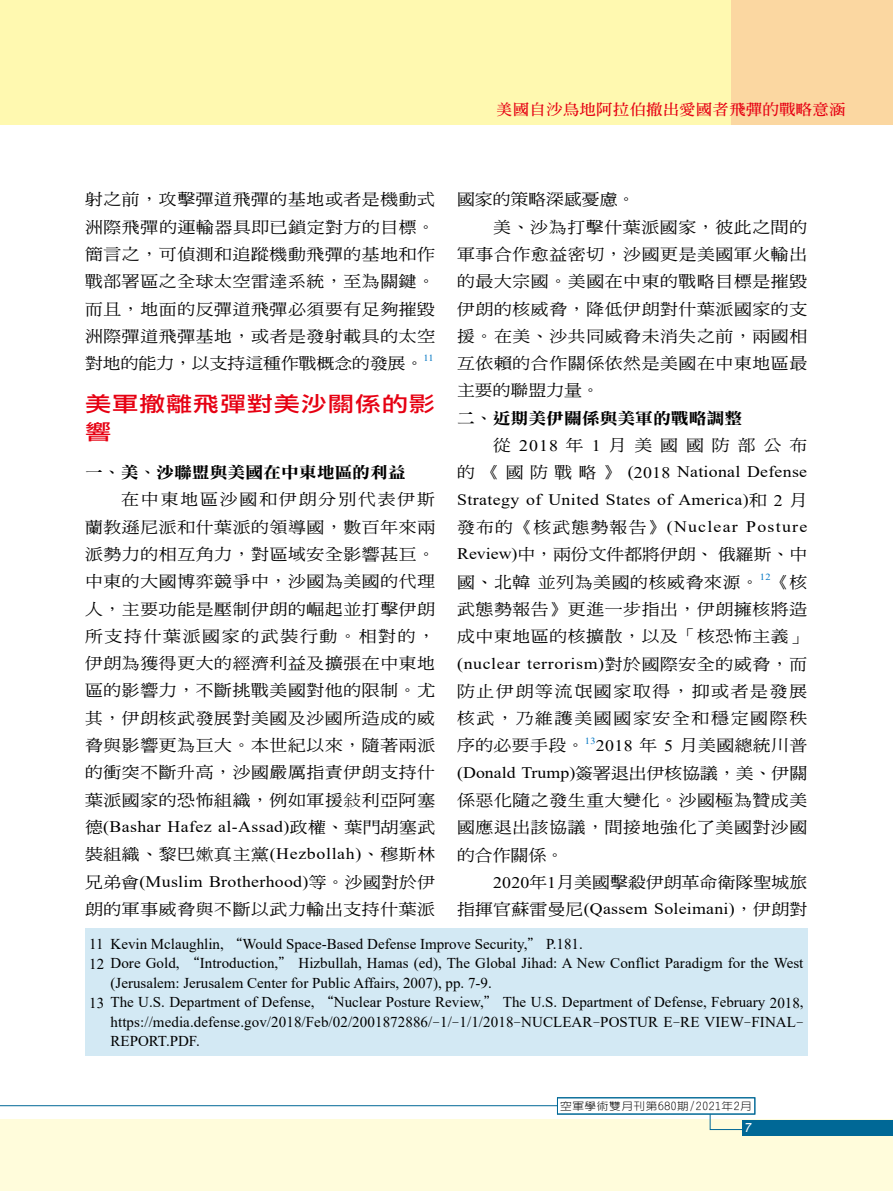
<style>
.page{position:relative;width:893px;height:1191px;background:#fff}
.page>*{position:absolute;margin:0;border:0;box-sizing:border-box;transform-origin:0 0}
.t1{font:21px/27.6px "DF Li Hei Md WIN BF";letter-spacing:.03em;color:#e60012;scale:1.25 1}
.t2{font:16.05px/27.3px "DF Ming W5 WIN BF";letter-spacing:.035em;color:#000;text-align:justify;scale:1.11 1}
.t3{font:16.05px/27.3px "Times New Roman";letter-spacing:.02em;color:#000;text-align:justify;scale:1.11 1}
.t4{font:16.05px "DF Li Song W7 WINP BF";color:#000;scale:1.11 1}
.t5{font:16.05px "Times New Roman";color:#000;scale:1.11 1}
.t6{font:16.05px "DF Ming W5 WIN BF";letter-spacing:.005em;color:#000;scale:1.11 1}
.t7{font:16.05px "DF Ming W5 WIN BF";color:#000;scale:1.11 1}
.t8{font:16.05px "DF Ming W5 WIN BF";letter-spacing:.45em;color:#000;scale:1.11 1}
.t9{font:15px "Times New Roman";color:#000}
.t10{font:700 15px "Inn Ming";color:#e60012;scale:1.11 1}
.t11{font:italic 12.75px "Arial";color:#fff}
.t12{font:300 10.5px "Lin Gothic";letter-spacing:.05em;color:#000;scale:1.11 1}
.s1{font-family:"DF Kai Shu SB Estd BF"}
.s2{font-family:"P Ming Li U"}
.s3{font-family:"DF Ming W5 WIN BF"}
.s4{font-family:"Times New Roman"}
</style>
<div class="page">
<div style="left:0;top:0;width:893px;height:125px;background:#fff9b0"></div>
<div style="left:731px;top:0;width:162px;height:125px;background:#fbd7a1"></div>
<div style="left:0;top:1119px;width:893px;height:72px;background:#fffcdb"></div>
<div style="left:85px;top:928px;width:723px;height:127px;background:#d3e9f4"></div>
<hr style="left:0;top:1105px;width:557px;height:1px;background:#006896">
<svg style="left:709px;top:1114px;width:34px;height:16px"></svg>
<div style="left:742px;top:1120px;width:151px;height:15px;background:#006896"></div>
<div style="left:557px;top:1097px;width:198px;height:17px;border:1px solid #006896"></div>
<p class="t10" style="left:496px;top:102px;width:316px">美國自沙烏地阿拉伯撤出愛國者飛彈的戰略意涵</p>
<p class="t2" style="left:85px;top:186px;width:317px">射之前<span class="s1">，</span>攻擊彈道飛彈的基地或者是機動式洲際飛彈的運輸器具即已鎖定對方的目標<span class="s1">。</span>簡言之<span class="s1">，</span>可偵測和追蹤機動飛彈的基地和作戰部署區之全球太空雷達系統<span class="s1">，</span>至為關鍵<span class="s1">。</span>而且<span class="s1">，</span>地面的反彈道飛彈必須要有足夠摧毀洲際彈道飛彈基地<span class="s1">，</span>或者是發射載具的太空對地的能力<span class="s1">，</span>以支持這種作戰概念的發展<span class="s1">。</span><sup>11</sup></p>
<h1 class="t1" style="left:85px;top:390px;width:282px">美軍撤離飛彈對美沙關係的影響</h1>
<p class="t4" style="left:85px;top:464px;width:290px">一<span class="s1">、</span>美<span class="s1">、</span>沙聯盟與美國在中東地區的利益</p>
<p class="t2" style="left:85px;top:486px;width:317px;text-indent:36px">在中東地區沙國和伊朗分別代表伊斯蘭教遜尼派和什葉派的領導國<span class="s1">，</span>數百年來兩派勢力的相互角力<span class="s1">，</span>對區域安全影響甚巨<span class="s1">。</span>中東的大國博弈競爭中<span class="s1">，</span>沙國為美國的代理人<span class="s1">，</span>主要功能是壓制伊朗的崛起並打擊伊朗所支持什葉派國家的武裝行動<span class="s1">。</span>相對的<span class="s1">，</span>伊朗為獲得更大的經濟利益及擴張在中東地區的影響力<span class="s1">，</span>不斷挑戰美國對他的限制<span class="s1">。</span>尤其<span class="s1">，</span>伊朗核武發展對美國及沙國所造成的威脅與影響更為巨大<span class="s1">。</span>本世紀以來<span class="s1">，</span>隨著兩派的衝突不斷升高<span class="s1">，</span>沙國嚴厲指責伊朗支持什葉派國家的恐怖組織<span class="s1">，</span>例如軍援<span class="s2">敍</span>利亞阿塞</p>
<p class="t3" style="left:85px;top:812px;width:317px"><span class="s3">德</span>(Bashar Hafez al-Assad)<span class="s3">政權</span><span class="s1">、</span><span class="s3">葉門胡塞武</span></p>
<p class="t2" style="left:85px;top:841px;width:317px">裝組織<span class="s1">、</span>黎巴<span class="s2">嫰</span>真主黨<span class="s4">(Hezbollah)</span><span class="s1">、</span>穆斯林</p>
<p class="t3" style="left:85px;top:867px;width:317px"><span class="s3">兄弟會</span>(Muslim Brotherhood)<span class="s3">等</span><span class="s1">。</span><span class="s3">沙國對於伊</span></p>
<p class="t2" style="left:85px;top:895px;width:317px">朗的軍事威脅與不斷以武力輸出支持什葉派</p>
<p class="t7" style="left:457px;top:191px;width:162px">國家的策略深感憂慮<span class="s1">。</span></p>
<p class="t2" style="left:493px;top:213px;width:284px">美<span class="s1">、</span>沙為打擊什葉派國家<span class="s1">，</span>彼此之間的</p>
<p class="t2" style="left:457px;top:240px;width:317px">軍事合作愈益密切<span class="s1">，</span>沙國更是美國軍火輸出</p>
<p class="t2" style="left:457px;top:268px;width:317px">的最大宗國<span class="s1">。</span>美國在中東的戰略目標是摧毀</p>
<p class="t2" style="left:457px;top:295px;width:317px">伊朗的核威脅<span class="s1">，</span>降低伊朗對什葉派國家的支</p>
<p class="t2" style="left:457px;top:322px;width:317px">援<span class="s1">。</span>在美<span class="s1">、</span>沙共同威脅未消失之前<span class="s1">，</span>兩國相</p>
<p class="t2" style="left:457px;top:350px;width:317px">互依賴的合作關係依然是美國在中東地區最</p>
<p class="t7" style="left:457px;top:382px;width:130px">主要的聯盟力量<span class="s1">。</span></p>
<p class="t4" style="left:457px;top:410px;width:258px">二<span class="s1">、</span>近期美伊關係與美軍的戰略調整</p>
<p class="t8" style="left:493px;top:437px;width:284px">從<span class="s4">2018</span>年<span class="s4">1</span>月美國國防部公布</p>
<p class="t3" style="left:457px;top:458px;width:317px"><span class="s3">的</span><span class="s1">《</span><span class="s3">國防戰略</span><span class="s1">》</span> (2018 National Defense Strategy of United States of America)<span class="s3">和</span> 2 <span class="s3">月發布的</span><span class="s1">《</span><span class="s3">核武態勢報告</span><span class="s1">》</span>(Nuclear Posture</p>
<p class="t2" style="left:457px;top:541px;width:317px"><span class="s4">Review)</span>中<span class="s1">，</span>兩份文件都將伊朗<span class="s1">、</span>俄羅斯<span class="s1">、</span>中國<span class="s1">、</span>北韓並列為美國的核威脅來源<span class="s1">。</span><sup>12</sup><span class="s1">《</span>核武態勢報告<span class="s1">》</span>更進一步指出<span class="s1">，</span>伊朗擁核將造成中東地區的核擴散<span class="s1">，</span>以及<span class="s1">「</span>核恐怖主義<span class="s1">」</span></p>
<p class="t3" style="left:457px;top:649px;width:317px">(nuclear terrorism)<span class="s3">對於國際安全的威脅</span><span class="s1">，</span><span class="s3">而</span></p>
<p class="t2" style="left:457px;top:677px;width:317px">防止伊朗等流氓國家取得<span class="s1">，</span>抑或者是發展核武<span class="s1">，</span>乃維護美國國家安全和穩定國際秩序的必要手段<span class="s1">。</span><sup>13</sup><span class="s4">2018</span> 年 <span class="s4">5</span> 月美國總統川普</p>
<p class="t5" style="left:457px;top:761px;width:317px">(Donald Trump)<span class="s3">簽署退出伊核協議</span><span class="s1">，</span><span class="s3">美</span><span class="s1">、</span><span class="s3">伊關</span></p>
<p class="t2" style="left:457px;top:786px;width:317px">係惡化隨之發生重大變化<span class="s1">。</span>沙國極為贊成美國應退出該協議<span class="s1">，</span>間接地強化了美國對沙國的合作關係<span class="s1">。</span></p>
<p class="t6" style="left:493px;top:874px;width:284px"><span class="s4">2020</span>年<span class="s4">1</span>月美國擊殺伊朗革命衛隊聖城旅</p>
<p class="t3" style="left:457px;top:894px;width:317px"><span class="s3">指揮官蘇雷曼尼</span>(Qassem Soleimani)<span class="s1">，</span><span class="s3">伊朗對</span></p>
<p class="t9" style="left:89px;top:933px;width:495px">11 Kevin Mclaughlin, <span class="s1">“</span>Would Space-Based Defense Improve Security,<span class="s1">＂</span> P.181.</p>
<p class="t9" style="left:89px;top:952px;width:716px">12 Dore Gold, <span class="s1">“</span>Introduction,<span class="s1">＂</span> Hizbullah, Hamas (ed), The Global Jihad: A New Conflict Paradigm for the West</p>
<p class="t9" style="left:111px;top:972px;width:383px">(Jerusalem: Jerusalem Center for Public Affairs, 2007), pp. 7-9.</p>
<p class="t9" style="left:89px;top:991px;width:716px">13 The U.S. Department of Defense, <span class="s1">“</span>Nuclear Posture Review,<span class="s1">＂</span> The U.S. Department of Defense, February 2018,</p>
<p class="t9" style="left:111px;top:1011px;width:695px">https://media.defense.gov/2018/Feb/02/2001872886/<span class="s1">‐</span>1/<span class="s1">‐</span>1/1/2018<span class="s1">‐</span>NUCLEAR<span class="s1">‐</span>POSTUR E<span class="s1">‐</span>RE VIEW<span class="s1">‐</span>FINAL<span class="s1">‐</span></p>
<p class="t9" style="left:111px;top:1030px;width:91px">REPORT.PDF.</p>
<p class="t12" style="left:560px;top:1100px;width:174px">空軍學術雙月刊第680期/2021年2月</p>
<p class="t11" style="left:744px;top:1119px;width:9px">7</p>
</div>
